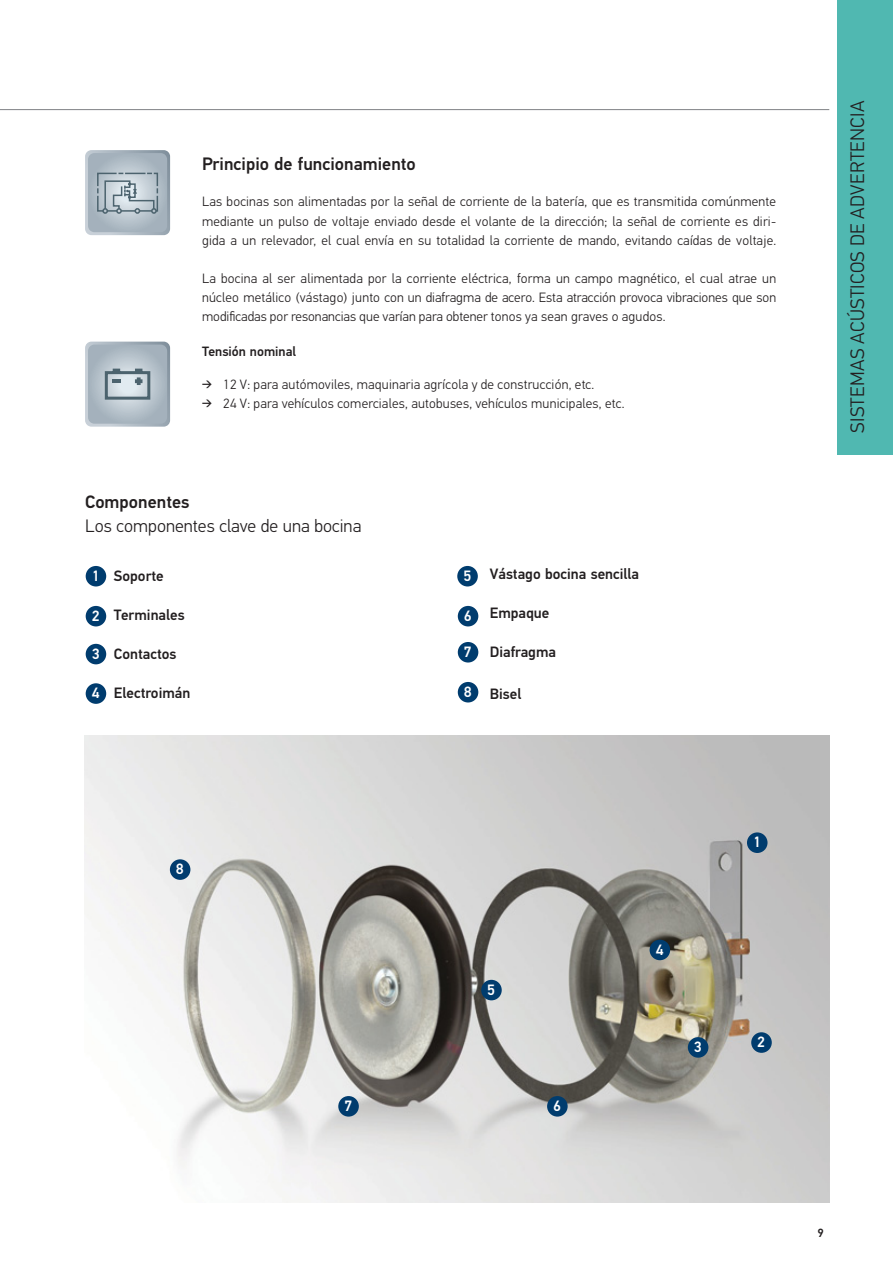
<style>
.page{position:relative;width:893px;height:1263px;background:#fff}
.page>*{position:absolute;margin:0;border:0;box-sizing:border-box;transform-origin:0 0}
.t1{font:300 19.5px "Hella DIN Universal";letter-spacing:.015em;color:#231f20}
.t2{font:500 18px "Hella DIN Universal";color:#231f20}
.t3{font:300 18px "Hella DIN Universal";color:#231f20}
.t4{font:500 15px "Hella DIN Universal";color:#231f20}
.t5{font:500 15px "Hella DIN Universal";color:#fff}
.t6{font:300 13.5px/19.2px "Hella DIN Universal";letter-spacing:.015em;color:#231f20;text-align:justify}
.t7{font:500 13.5px "Hella DIN Universal";color:#231f20}
.t8{font:500 12px "Hella DIN Universal";color:#231f20}
</style>
<div class="page">
<div style="left:838px;top:0;width:55px;height:455px;background:#50b8b1"></div>
<hr style="left:0;top:109px;width:829px;height:1px;background:#808285">
<div style="left:458px;top:642px;width:20px;height:21px;background:#003c6e;border-radius:50%"></div>
<div style="left:458px;top:682px;width:20px;height:21px;background:#003c6e;border-radius:50%"></div>
<div style="left:85px;top:150px;width:85px;height:85px;background:linear-gradient(to right,#c7d0d8,#8c9ba7);border-radius:6px"></div>
<svg style="left:88px;top:153px;width:79px;height:79px;background:#aab7c1"></svg>
<svg style="left:96px;top:172px;width:63px;height:42px;background:#acb9c1"></svg>
<svg style="left:85px;top:342px;width:85px;height:85px"></svg>
<svg style="left:88px;top:345px;width:79px;height:79px;background:#aebac4"></svg>
<svg style="left:103px;top:367px;width:49px;height:34px;background:#a7b5bd"></svg>
<img style="left:84px;top:735px;width:745px;height:467px">
<div style="left:747px;top:832px;width:20px;height:21px;background:#003c6e;border-radius:50%"></div>
<div style="left:751px;top:1032px;width:21px;height:21px;background:#003c6e;border-radius:50%"></div>
<div style="left:688px;top:1037px;width:20px;height:21px;background:#003c6e;border-radius:50%"></div>
<div style="left:649px;top:940px;width:21px;height:20px;background:#003c6e;border-radius:50%"></div>
<div style="left:481px;top:980px;width:21px;height:20px;background:#003c6e;border-radius:50%"></div>
<div style="left:547px;top:1096px;width:21px;height:21px;background:#003c6e;border-radius:50%"></div>
<div style="left:338px;top:1096px;width:21px;height:21px;background:#003c6e;border-radius:50%"></div>
<div style="left:86px;top:566px;width:20px;height:20px;background:#003c6e;border-radius:50%"></div>
<div style="left:86px;top:606px;width:20px;height:20px;background:#003c6e;border-radius:50%"></div>
<div style="left:86px;top:644px;width:20px;height:20px;background:#003c6e;border-radius:50%"></div>
<div style="left:86px;top:683px;width:20px;height:21px;background:#003c6e;border-radius:50%"></div>
<div style="left:457px;top:566px;width:21px;height:20px;background:#003c6e;border-radius:50%"></div>
<div style="left:458px;top:606px;width:20px;height:20px;background:#003c6e;border-radius:50%"></div>
<div style="left:170px;top:859px;width:20px;height:21px;background:#003c6e;border-radius:50%"></div>
<h2 class="t2" style="left:202px;top:157px;width:215px">Principio de funcionamiento</h2>
<p class="t6" style="left:202px;top:193px;width:576px">Las bocinas son alimentadas por la señal de corriente de la batería, que es transmitida comúnmente mediante un pulso de voltaje enviado desde el volante de la dirección; la señal de corriente es diri&shy;gida a un relevador, el cual envía en su totalidad la corriente de mando, evitando caídas de voltaje.</p>
<p class="t6" style="left:202px;top:270px;width:576px">La bocina al ser alimentada por la corriente eléctrica, forma un campo magnético, el cual atrae un núcleo metálico (vástago) junto con un diafragma de acero. Esta atracción provoca vibraciones que son modificadas por resonancias que varían para obtener tonos ya sean graves o agudos.</p>
<p class="t7" style="left:202px;top:347px;width:96px">Tensión nominal</p>
<p class="t6" style="left:202px;top:376px;width:394px">- 12 V: para autómoviles, maquinaria agrícola y de construcción, etc.</p>
<p class="t6" style="left:202px;top:395px;width:424px">- 24 V: para vehículos comerciales, autobuses, vehículos municipales, etc.</p>
<h2 class="t2" style="left:85px;top:496px;width:106px">Componentes</h2>
<h2 class="t3" style="left:85px;top:519px;width:278px">Los componentes clave de una bocina</h2>
<p class="t5" style="left:92px;top:570px;width:9px">1</p>
<p class="t5" style="left:92px;top:610px;width:9px">2</p>
<p class="t5" style="left:92px;top:648px;width:9px">3</p>
<p class="t5" style="left:92px;top:688px;width:9px">4</p>
<p class="t4" style="left:114px;top:571px;width:51px">Soporte</p>
<p class="t4" style="left:114px;top:610px;width:72px">Terminales</p>
<p class="t4" style="left:114px;top:649px;width:64px">Contactos</p>
<p class="t4" style="left:114px;top:688px;width:78px">Electroimán</p>
<p class="t5" style="left:463px;top:570px;width:9px">5</p>
<p class="t5" style="left:464px;top:610px;width:9px">6</p>
<p class="t5" style="left:464px;top:646px;width:9px">7</p>
<p class="t5" style="left:464px;top:686px;width:9px">8</p>
<p class="t4" style="left:490px;top:568px;width:151px">Vástago bocina sencilla</p>
<p class="t4" style="left:490px;top:607px;width:61px">Empaque</p>
<p class="t4" style="left:490px;top:646px;width:68px">Diafragma</p>
<p class="t4" style="left:490px;top:688px;width:33px">Bisel</p>
<h1 class="t1" style="left:850px;top:433px;width:334px;rotate:-90deg">SISTEMAS ACÚSTICOS DE ADVERTENCIA</h1>
<p class="t5" style="left:176px;top:864px;width:9px">8</p>
<p class="t5" style="left:487px;top:984px;width:9px">5</p>
<p class="t5" style="left:344px;top:1100px;width:9px">7</p>
<p class="t5" style="left:553px;top:1100px;width:9px">6</p>
<p class="t5" style="left:656px;top:944px;width:9px">4</p>
<p class="t5" style="left:694px;top:1041px;width:9px">3</p>
<p class="t5" style="left:753px;top:837px;width:9px">1</p>
<p class="t5" style="left:757px;top:1037px;width:9px">2</p>
<p class="t8" style="left:817px;top:1228px;width:8px">9</p>
</div>
